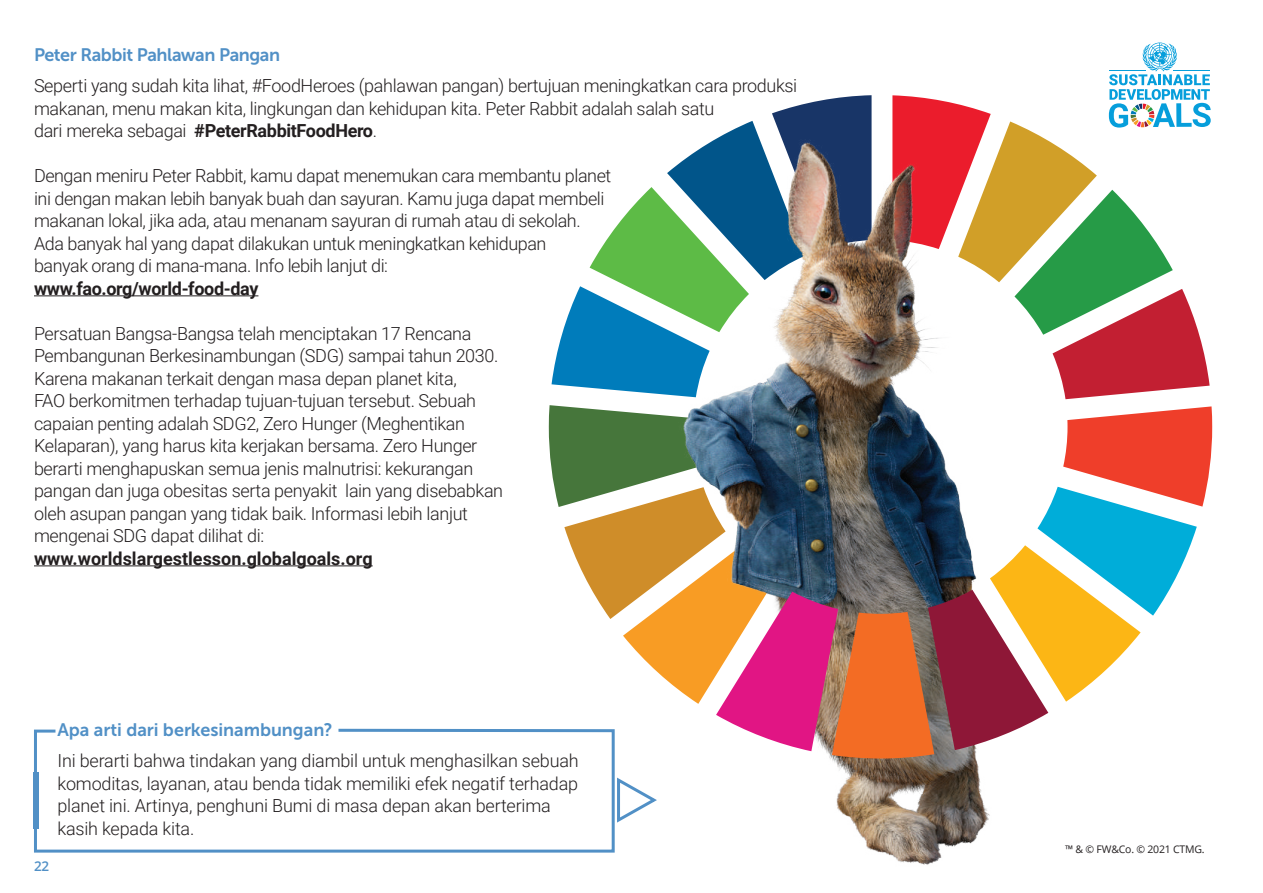
<style>
.page{position:relative;width:1263px;height:893px;background:#fff}
.page>*{position:absolute;margin:0;border:0;box-sizing:border-box;transform-origin:0 0}
.t1{font:300 18px/22.5px "Roboto";letter-spacing:-.02em;color:#231f20}
.t2{font:18px "Museo Sans 700";letter-spacing:-.015em;color:#5190c6}
.t3{font:700 18px "Roboto";color:#231f20}
.t4{font:700 18px "Roboto";letter-spacing:-.02em;color:#231f20}
.t5{font:600 13.5px "Open Sans";color:#5190c6}
.t6{font:10.5px "Open Sans";letter-spacing:-.02em;color:#231f20}
.s1{font-weight:700}
</style>
<div class="page">
<hr style="left:34px;top:295px;width:224px;height:1px;background:#231f20">
<hr style="left:34px;top:565px;width:339px;height:1px;background:#231f20">
<svg style="left:551px;top:188px;width:99px;height:206px"></svg>
<img style="left:650px;top:95px;width:417px;height:770px">
<svg style="left:549px;top:405px;width:663px;height:353px"></svg>
<svg style="left:892px;top:43px;width:319px;height:356px"></svg>
<hr style="left:1109px;top:70px;width:36px;height:1px;background:#069edb">
<hr style="left:1174px;top:70px;width:36px;height:1px;background:#069edb">
<svg style="left:33px;top:727px;width:583px;height:126px"></svg>
<div style="left:33px;top:772px;width:6px;height:56px;background:#5190c6"></div>
<svg style="left:615px;top:775px;width:43px;height:50px"></svg>
<p class="t2" style="left:34px;top:44px;width:248px">Peter Rabbit Pahlawan Pangan</p>
<p class="t1" style="left:34px;top:74px;width:765px">Seperti yang sudah kita lihat, #FoodHeroes (pahlawan pangan) bertujuan meningkatkan cara produksi makanan, menu makan kita, lingkungan dan kehidupan kita. Peter Rabbit adalah salah satu<br>dari mereka sebagai <span class="s1">#PeterRabbitFoodHero</span>.</p>
<p class="t1" style="left:34px;top:164px;width:579px">Dengan meniru Peter Rabbit, kamu dapat menemukan cara membantu planet ini dengan makan lebih banyak buah dan sayuran. Kamu juga dapat membeli makanan lokal, jika ada, atau menanam sayuran di rumah atau di sekolah.<br>Ada banyak hal yang dapat dilakukan untuk meningkatkan kehidupan<br>banyak orang di mana-mana. Info lebih lanjut di:</p>
<p class="t4" style="left:34px;top:276px;width:226px">www.fao.org/world-food-day</p>
<p class="t1" style="left:34px;top:321px;width:471px">Persatuan Bangsa-Bangsa telah menciptakan 17 Rencana Pembangunan Berkesinambungan (SDG) sampai tahun 2030.<br>Karena makanan terkait dengan masa depan planet kita,<br>FAO berkomitmen terhadap tujuan-tujuan tersebut. Sebuah capaian penting adalah SDG2, Zero Hunger (Meghentikan Kelaparan), yang harus kita kerjakan bersama. Zero Hunger berarti menghapuskan semua jenis malnutrisi: kekurangan pangan dan juga obesitas serta penyakit lain yang disebabkan oleh asupan pangan yang tidak baik. Informasi lebih lanjut mengenai SDG dapat dilihat di:</p>
<p class="t3" style="left:34px;top:546px;width:340px">www.worldslargestlesson.globalgoals.org</p>
<p class="t2" style="left:57px;top:719px;width:277px">Apa arti dari berkesinambungan?</p>
<p class="t1" style="left:57px;top:749px;width:523px">Ini berarti bahwa tindakan yang diambil untuk menghasilkan sebuah komoditas, layanan, atau benda tidak memiliki efek negatif terhadap planet ini. Artinya, penghuni Bumi di masa depan akan berterima kasih kepada kita.</p>
<p class="t5" style="left:34px;top:856px;width:17px">22</p>
<p class="t6" style="left:1065px;top:842px;width:141px">™ &amp; © FW&amp;Co. © 2021 CTMG.</p>
</div>
